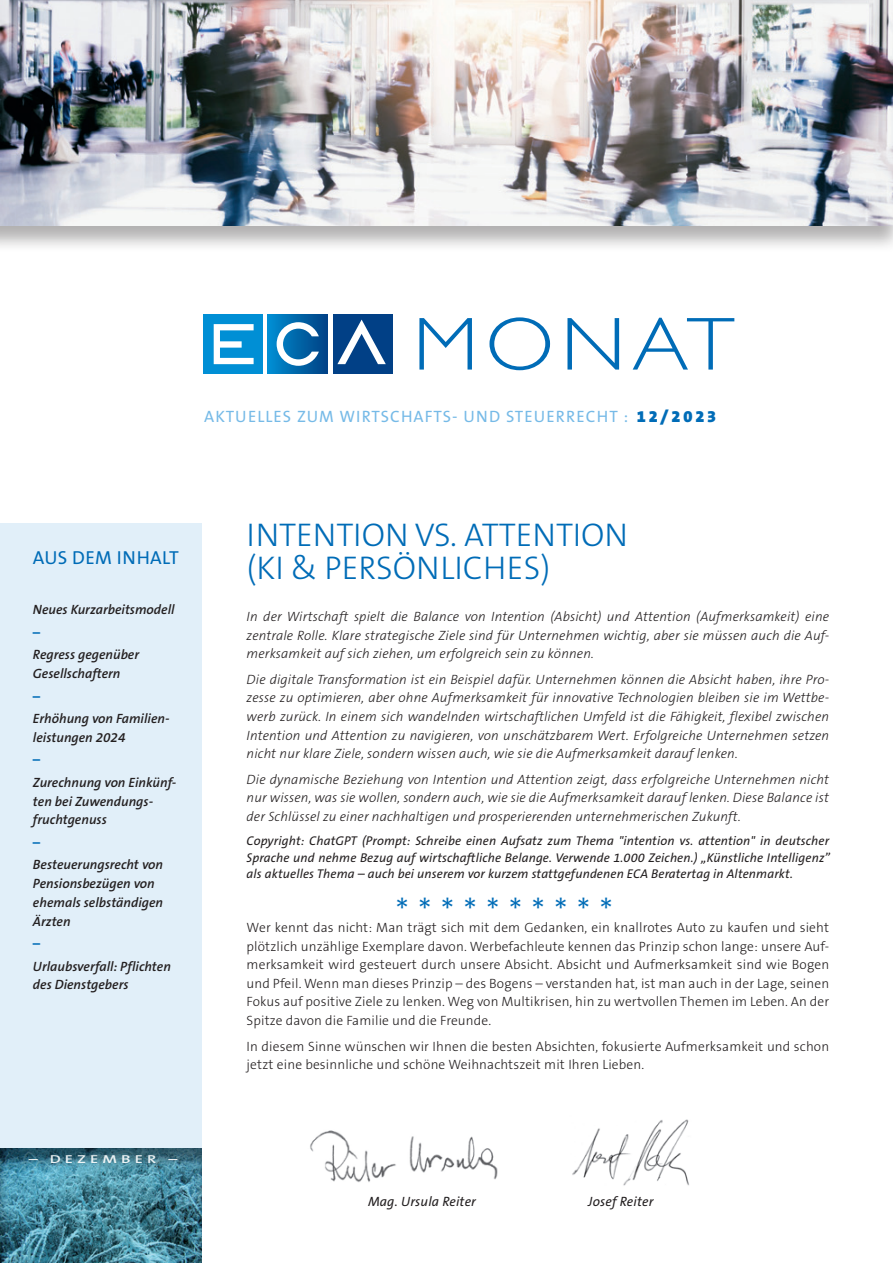
<style>
.page{position:relative;width:893px;height:1263px;background:#fff}
.page>*{position:absolute;margin:0;border:0;box-sizing:border-box;transform-origin:0 0}
.t1{font:300 75.45px "Gill Sans";letter-spacing:.08em;color:#006cb7;scale:1.11 1}
.t2{font:300 37.5px "The Sans B3";color:#006cb7}
.t3{font:300 33px "The Sans B3";color:#006cb7}
.t4{font:18.9px "The Sans B5 Plain";letter-spacing:.02em;color:#006cb7}
.t5{font:16.5px "The Sans B5 Plain";letter-spacing:.065em;color:#76bae7}
.t6{font:900 16.5px "The Sans B9";letter-spacing:.17em;color:#006cb7}
.t7{font:italic 300 13.5px/18.6px "The Sans B3";letter-spacing:.01em;color:#231f20;text-align:justify}
.t8{font:300 13.5px/18.6px "The Sans B3";letter-spacing:.01em;color:#231f20;text-align:justify}
.t9{font:italic 600 13.5px/18.8px "The Sans B6";color:#231f20}
.t10{font:italic 13.5px "The Sans B5 Plain";letter-spacing:.01em;color:#231f20}
.t11{font:700 13.5px "The Sans B7";color:#006cb7}
.t12{font:italic 12.75px/16.5px "The Sans B5 Plain";letter-spacing:.01em;color:#231f20;text-align:justify}
.t13{font:600 11.55px "The Sans B6";letter-spacing:.25em;color:#fff;scale:1.43 1}
</style>
<div class="page">
<div style="left:0;top:523px;width:202px;height:625px;background:#e1eff9"></div>
<div style="left:0;top:1145px;width:203px;height:118px;background:#231f20;opacity:.5"></div>
<div style="left:203px;top:314px;width:60px;height:59px;background:#008fd5"></div>
<svg style="left:214px;top:324px;width:40px;height:40px"></svg>
<div style="left:268px;top:314px;width:60px;height:59px;background:linear-gradient(to right,#018ed2,#004184)"></div>
<svg style="left:277px;top:322px;width:42px;height:44px"></svg>
<div style="left:333px;top:314px;width:59px;height:59px;background:#014086"></div>
<svg style="left:337px;top:320px;width:49px;height:44px"></svg>
<div style="left:0;top:0;width:893px;height:253px;background:#231f20;opacity:.35"></div>
<img style="left:0;top:0;width:893px;height:225px">
<img style="left:310px;top:1130px;width:188px;height:52px">
<img style="left:572px;top:1119px;width:117px;height:67px">
<p class="t1" style="left:413px;top:302px;width:291px">MONAT</p>
<p class="t5" style="left:204px;top:408px;width:426px">AKTUELLES ZUM WIRTSCHAFTS- UND STEUERRECHT :</p>
<p class="t6" style="left:637px;top:407px;width:81px">12/2023</p>
<p class="t4" style="left:33px;top:547px;width:147px">AUS DEM INHALT</p>
<p class="t9" style="left:33px;top:601px;width:143px">Neues Kurzarbeitsmodell</p>
<p class="t11" style="left:33px;top:625px;width:9px">–</p>
<p class="t9" style="left:33px;top:646px;width:108px">Regress gegenüber</p>
<p class="t9" style="left:33px;top:665px;width:89px">Gesellschaftern</p>
<p class="t11" style="left:33px;top:689px;width:9px">–</p>
<p class="t9" style="left:33px;top:710px;width:138px">Erhöhung von Familien-</p>
<p class="t9" style="left:33px;top:729px;width:94px">leistungen 2024</p>
<p class="t11" style="left:33px;top:753px;width:9px">–</p>
<p class="t9" style="left:33px;top:774px;width:145px">Zurechnung von Einkünf&shy;ten bei Zuwendungs&shy;fruchtgenuss</p>
<p class="t11" style="left:33px;top:835px;width:9px">–</p>
<p class="t9" style="left:33px;top:856px;width:132px">Besteuerungsrecht von<br>Pensionsbezügen von ehemals selbständigen<br>Ärzten</p>
<p class="t11" style="left:33px;top:936px;width:9px">–</p>
<p class="t9" style="left:33px;top:957px;width:140px">Urlaubsverfall: Pflichten des Dienstgebers</p>
<p class="t13" style="left:29px;top:1153px;width:105px">– DEZEMBER –</p>
<p class="t3" style="left:247px;top:518px;width:383px">INTENTION VS. ATTENTION</p>
<p class="t3" style="left:247px;top:551px;width:305px">(KI &amp; PERSÖNLICHES)</p>
<p class="t7" style="left:247px;top:608px;width:584px">In der Wirtschaft spielt die Balance von Intention (Absicht) und Attention (Aufmerksamkeit) eine zentrale Rolle. Klare strategische Ziele sind für Unternehmen wichtig, aber sie müssen auch die Auf&shy;merksamkeit auf sich ziehen, um erfolgreich sein zu können.</p>
<p class="t7" style="left:247px;top:671px;width:584px">Die digitale Transformation ist ein Beispiel dafür. Unternehmen können die Absicht haben, ihre Pro&shy;zesse zu optimieren, aber ohne Aufmerksamkeit für innovative Technologien bleiben sie im Wettbe&shy;werb zurück. In einem sich wandelnden wirtschaftlichen Umfeld ist die Fähigkeit, flexibel zwischen Intention und Attention zu navigieren, von unschätzbarem Wert. Erfolgreiche Unternehmen setzen nicht nur klare Ziele, sondern wissen auch, wie sie die Aufmerksamkeit darauf lenken.</p>
<p class="t7" style="left:247px;top:771px;width:584px">Die dynamische Beziehung von Intention und Attention zeigt, dass erfolgreiche Unternehmen nicht nur wissen, was sie wollen, sondern auch, wie sie die Aufmerksamkeit darauf lenken. Diese Balance ist der Schlüssel zu einer nachhaltigen und prosperierenden unternehmerischen Zukunft.</p>
<p class="t12" style="left:247px;top:833px;width:585px">Copyright: ChatGPT (Prompt: Schreibe einen Aufsatz zum Thema "intention vs. attention" in deutscher Sprache und nehme Bezug auf wirtschaftliche Belange. Verwende 1.000 Zeichen.) „Künstliche Intelligenz” als aktuelles Thema – auch bei unserem vor kurzem stattgefundenen ECA Beratertag in Altenmarkt.</p>
<p class="t2" style="left:395px;top:892px;width:219px">* * * * * * * * * *</p>
<p class="t8" style="left:247px;top:919px;width:584px">Wer kennt das nicht: Man trägt sich mit dem Gedanken, ein knallrotes Auto zu kaufen und sieht plötzlich unzählige Exemplare davon. Werbefachleute kennen das Prinzip schon lange: unsere Auf&shy;merksamkeit wird gesteuert durch unsere Absicht. Absicht und Aufmerksamkeit sind wie Bogen und Pfeil. Wenn man dieses Prinzip – des Bogens – verstanden hat, ist man auch in der Lage, seinen Fokus auf positive Ziele zu lenken. Weg von Multikrisen, hin zu wertvollen Themen im Leben. An der Spitze davon die Familie und die Freunde.</p>
<p class="t8" style="left:247px;top:1037px;width:584px">In diesem Sinne wünschen wir Ihnen die besten Absichten, fokusierte Aufmerksamkeit und schon jetzt eine besinnliche und schöne Weihnachtszeit mit Ihren Lieben.</p>
<p class="t10" style="left:368px;top:1194px;width:109px">Mag. Ursula Reiter</p>
<p class="t10" style="left:588px;top:1194px;width:67px">Josef Reiter</p>
</div>
